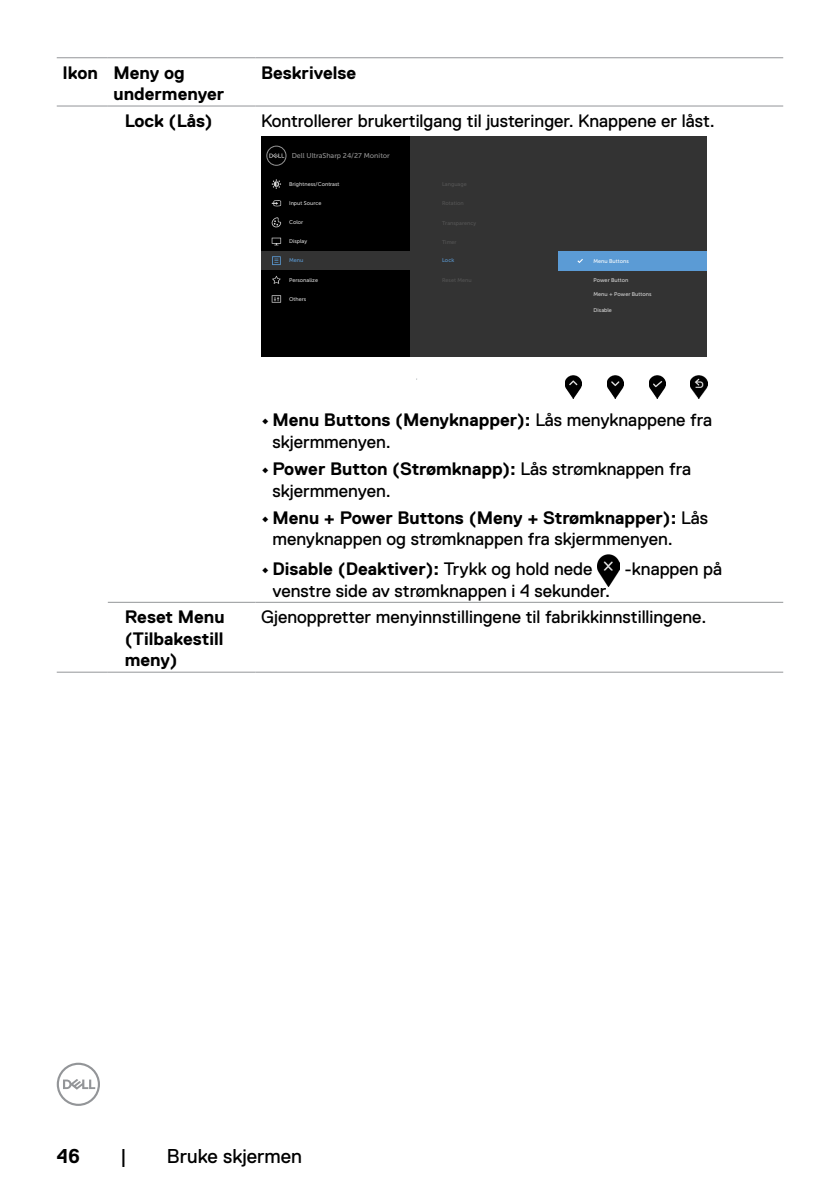
<style>
.page{position:relative;width:840px;height:1191px;background:#fff}
.page>*{position:absolute;margin:0;border:0;box-sizing:border-box;transform-origin:0 0}
.t1{font:20px "Dell Replica";color:#000}
.t2{font:700 20px "Dell Replica";color:#000}
.t3{font:18px/21.6px "Dell Replica";color:#000}
.t4{font:700 18px/21.6px "Dell Replica";color:#000}
.t5{font:7px "Museo Sans For Dell 500";color:#939393}
.t6{font:5.4px "Museo Sans For Dell 500";color:#d9d9d9}
.t7{font:5.4px "Museo Sans For Dell 500";color:#555}
.t8{font:5.4px "Museo Sans For Dell 500";color:#fff}
.t9{font:5.4px "Museo Sans For Dell 500";color:#5b9bd5}
.s1{font-weight:700}
.s2{font-weight:400}
</style>
<div class="page">
<svg style="left:57px;top:1062px;width:43px;height:44px"></svg>
<hr style="left:57px;top:57px;width:51px;height:1px;background:#939598">
<hr style="left:108px;top:57px;width:147px;height:1px;background:#939598">
<hr style="left:255px;top:57px;width:527px;height:1px;background:#939598">
<hr style="left:57px;top:106px;width:51px;height:1px;background:#939598">
<hr style="left:108px;top:106px;width:147px;height:1px;background:#939598">
<hr style="left:255px;top:106px;width:527px;height:1px;background:#939598">
<hr style="left:108px;top:602px;width:147px;height:1px;background:#939598">
<hr style="left:255px;top:602px;width:527px;height:1px;background:#939598">
<hr style="left:57px;top:672px;width:51px;height:1px;background:#939598">
<hr style="left:108px;top:672px;width:147px;height:1px;background:#939598">
<hr style="left:255px;top:672px;width:527px;height:1px;background:#939598">
<div style="left:261px;top:136px;width:445px;height:220px;background:#333"></div>
<div style="left:261px;top:136px;width:148px;height:38px;background:#000"></div>
<svg style="left:266px;top:146px;width:20px;height:20px"></svg>
<div style="left:261px;top:194px;width:148px;height:19px;background:#000"></div>
<div style="left:261px;top:213px;width:148px;height:19px;background:#000"></div>
<div style="left:261px;top:232px;width:148px;height:19px;background:#000"></div>
<div style="left:261px;top:270px;width:148px;height:19px;background:#000"></div>
<div style="left:261px;top:289px;width:148px;height:19px;background:#000"></div>
<div style="left:261px;top:308px;width:148px;height:20px;background:#000"></div>
<div style="left:261px;top:328px;width:148px;height:19px;background:#000"></div>
<div style="left:261px;top:347px;width:148px;height:9px;background:#000"></div>
<div style="left:261px;top:174px;width:148px;height:20px;background:#000"></div>
<div style="left:558px;top:251px;width:148px;height:19px;background:#5b9bd5"></div>
<svg style="left:577px;top:259px;width:5px;height:4px"></svg>
<svg style="left:271px;top:200px;width:10px;height:6px"></svg>
<svg style="left:271px;top:238px;width:10px;height:7px"></svg>
<svg style="left:272px;top:256px;width:8px;height:9px"></svg>
<svg style="left:272px;top:276px;width:9px;height:8px"></svg>
<svg style="left:271px;top:295px;width:10px;height:8px"></svg>
<svg style="left:271px;top:179px;width:10px;height:10px"></svg>
<svg style="left:271px;top:217px;width:10px;height:11px"></svg>
<img style="left:565px;top:376px;width:16px;height:23px">
<img style="left:607px;top:376px;width:16px;height:23px">
<img style="left:649px;top:376px;width:16px;height:23px">
<img style="left:690px;top:376px;width:16px;height:23px">
<img style="left:597px;top:554px;width:22px;height:32px">
<p class="t4" style="left:113px;top:62px;width:112px;text-indent:-51px">Ikon Meny og undermenyer</p>
<p class="t4" style="left:261px;top:62px;width:97px">Beskrivelse</p>
<p class="t4" style="left:125px;top:110px;width:89px">Lock (Lås)</p>
<p class="t3" style="left:261px;top:110px;width:455px">Kontrollerer brukertilgang til justeringer. Knappene er låst.</p>
<p class="t5" style="left:291px;top:152px;width:100px">Dell UltraSharp 24/27 Monitor</p>
<p class="t6" style="left:289px;top:181px;width:52px">Brightness/Contrast</p>
<p class="t6" style="left:289px;top:219px;width:16px">Color</p>
<p class="t6" style="left:289px;top:238px;width:20px">Display</p>
<p class="t7" style="left:442px;top:181px;width:26px">Language</p>
<p class="t6" style="left:289px;top:200px;width:34px">Input Source</p>
<p class="t7" style="left:442px;top:200px;width:23px">Rotation</p>
<p class="t9" style="left:442px;top:257px;width:14px">Lock</p>
<p class="t9" style="left:289px;top:257px;width:16px">Menu</p>
<p class="t8" style="left:593px;top:258px;width:37px">Menu Buttons</p>
<p class="t6" style="left:289px;top:277px;width:30px">Personalize</p>
<p class="t6" style="left:289px;top:296px;width:19px">Others</p>
<p class="t6" style="left:593px;top:277px;width:36px">Power Button</p>
<p class="t6" style="left:593px;top:291px;width:59px">Menu + Power Buttons</p>
<p class="t6" style="left:593px;top:308px;width:20px">Disable</p>
<p class="t3" style="left:272px;top:409px;width:441px;text-indent:-11px"><span class="s1">• Menu Buttons (Menyknapper):</span> Lås menyknappene fra skjermmenyen.</p>
<p class="t3" style="left:272px;top:458px;width:420px;text-indent:-11px"><span class="s1">• Power Button (Strømknapp):</span> Lås strømknappen fra skjermmenyen.</p>
<p class="t3" style="left:272px;top:507px;width:437px;text-indent:-11px"><span class="s1">• Menu + Power Buttons (Meny + Strømknapper):</span> Lås menyknappen og strømknappen fra skjermmenyen.</p>
<p class="t4" style="left:261px;top:558px;width:333px">• Disable (Deaktiver): <span class="s2">Trykk og hold nede</span></p>
<p class="t3" style="left:624px;top:558px;width:99px">-knappen på</p>
<p class="t3" style="left:272px;top:579px;width:339px">venstre side av strømknappen i 4 sekunder.</p>
<p class="t4" style="left:125px;top:606px;width:101px;text-align:justify">Reset Menu (Tilbakestill meny)</p>
<p class="t3" style="left:261px;top:606px;width:446px">Gjenoppretter menyinnstillingene til fabrikkinnstillingene.</p>
<p class="t2" style="left:57px;top:1144px;width:25px">46</p>
<p class="t1" style="left:120px;top:1144px;width:8px">|</p>
<p class="t1" style="left:167px;top:1144px;width:136px">Bruke skjermen</p>
</div>
